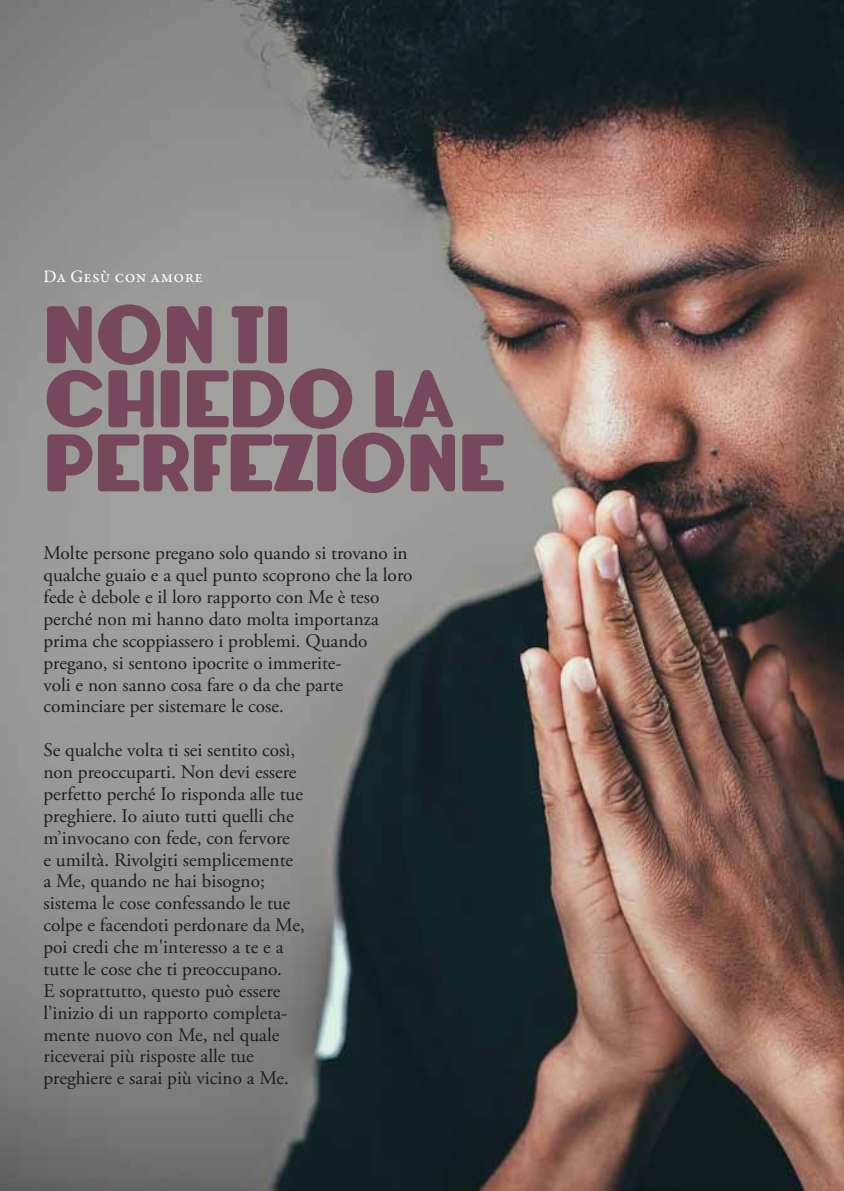
<style>
.page{position:relative;width:844px;height:1191px;background:#fff}
.page>*{position:absolute;margin:0;border:0;box-sizing:border-box;transform-origin:0 0}
.t1{font:700 65.62px/64px "Lemondrop";color:#76475d}
.t2{font:19.25px/21.9px "Adobe Garamond Pro";color:#1d1d1b}
.t3{font:17.5px "Garamond Premr Pro";letter-spacing:.015em;color:#fff}
</style>
<div class="page">
<img style="left:0;top:0;width:843px;height:1191px">
<p class="t3" style="left:43px;top:266px;width:161px">Da Gesù con amore</p>
<h1 class="t1" style="left:43px;top:303px;width:462px">NON TI<br>CHIEDO LA<br>PERFEZIONE</h1>
<p class="t2" style="left:43px;top:543px;width:370px">Molte persone pregano solo quando si trovano in qualche guaio e a quel punto scoprono che la loro fede è debole e il loro rapporto con Me è teso perché non mi hanno dato molta importanza prima che scoppiassero i problemi. Quando pregano, si sentono ipocrite o immerite-<br>voli e non sanno cosa fare o da che parte cominciare per sistemare le cose.</p>
<p class="t2" style="left:43px;top:740px;width:263px">Se qualche volta ti sei sentito così, non preoccuparti. Non devi essere perfetto perché Io risponda alle tue preghiere. Io aiuto tutti quelli che m’invocano con fede, con fervore<br>e umiltà. Rivolgiti semplicemente a Me, quando ne hai bisogno; sistema le cose confessando le tue colpe e facendoti perdonare da Me, poi credi che m'interesso a te e a tutte le cose che ti preoccupano.<br>E soprattutto, questo può essere l’inizio di un rapporto completa&shy;mente nuovo con Me, nel quale riceverai più risposte alle tue preghiere e sarai più vicino a Me.</p>
</div>
